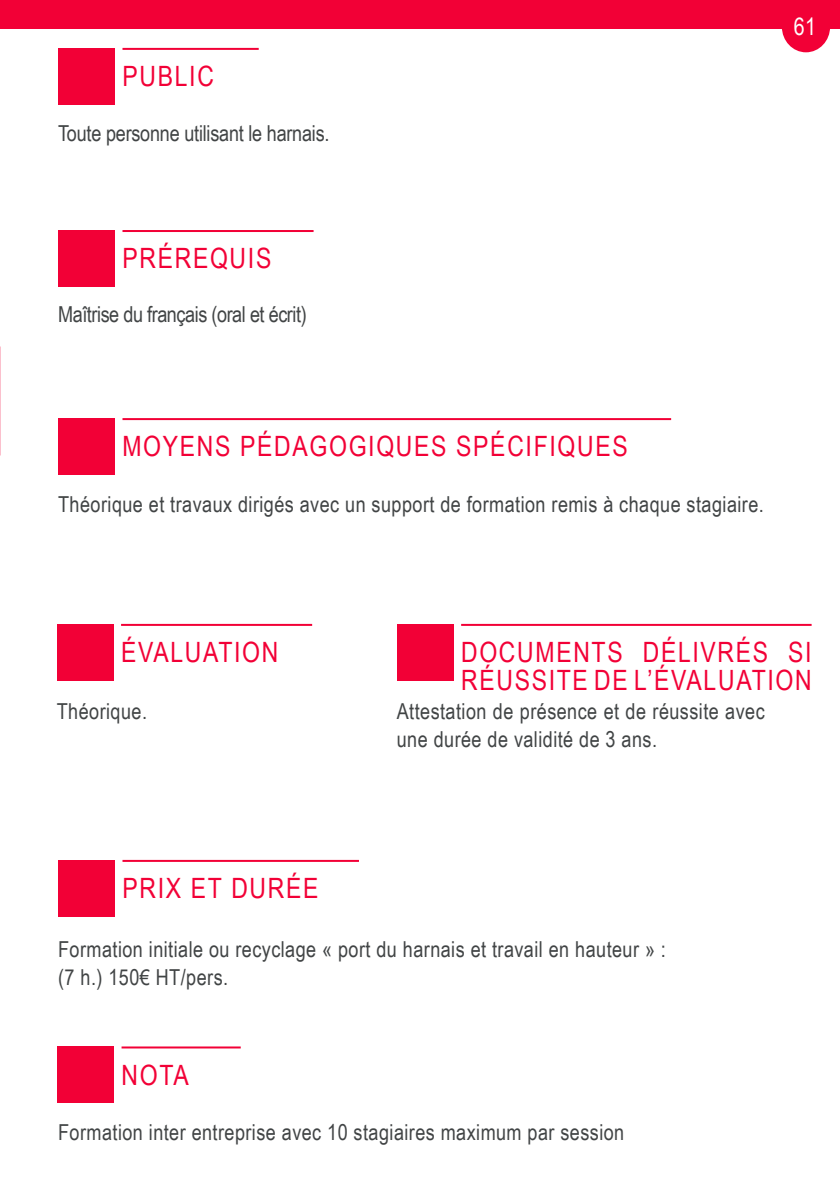
<style>
.page{position:relative;width:840px;height:1191px;background:#fff}
.page>*{position:absolute;margin:0;border:0;box-sizing:border-box;transform-origin:0 0}
.t1{font:28px/28px "Arial Narrow";letter-spacing:.06em;color:#f20036}
.t2{font:24px "Arial Narrow";color:#fff}
.t3{font:22px/28px "Arial Narrow";letter-spacing:.02em;color:#414445}
.t4{font:22px "Arial Narrow";letter-spacing:-.01em;color:#414445}
.t5{font:22px "Arial Narrow";letter-spacing:-.02em;color:#414445}
</style>
<div class="page">
<div style="left:58px;top:48px;width:57px;height:57px;background:#f20036"></div>
<hr style="left:122px;top:48px;width:136px;height:2px;background:#f20036">
<div style="left:58px;top:230px;width:57px;height:57px;background:#f20036"></div>
<hr style="left:122px;top:230px;width:191px;height:2px;background:#f20036">
<div style="left:58px;top:418px;width:57px;height:57px;background:#f20036"></div>
<hr style="left:122px;top:418px;width:548px;height:2px;background:#f20036">
<div style="left:57px;top:624px;width:56px;height:56px;background:#f20036"></div>
<hr style="left:121px;top:624px;width:191px;height:2px;background:#f20036">
<div style="left:396px;top:624px;width:57px;height:56px;background:#f20036"></div>
<hr style="left:461px;top:624px;width:350px;height:2px;background:#f20036">
<div style="left:58px;top:860px;width:57px;height:56px;background:#f20036"></div>
<hr style="left:122px;top:860px;width:237px;height:2px;background:#f20036">
<div style="left:57px;top:1046px;width:57px;height:57px;background:#f20036"></div>
<hr style="left:121px;top:1046px;width:119px;height:2px;background:#f20036">
<div style="left:0;top:0;width:839px;height:28px;background:#f20036"></div>
<div style="left:781px;top:1px;width:48px;height:51px;background:#f20036;border-radius:50%"></div>
<p class="t1" style="left:122px;top:61px;width:93px">PUBLIC</p>
<p class="t4" style="left:58px;top:117px;width:273px">Toute personne utilisant le harnais.</p>
<p class="t1" style="left:122px;top:243px;width:150px">PRÉREQUIS</p>
<p class="t5" style="left:58px;top:298px;width:250px">Maîtrise du français (oral et écrit)</p>
<p class="t2" style="left:793px;top:9px;width:24px">61</p>
<p class="t1" style="left:122px;top:431px;width:506px">MOYENS PÉDAGOGIQUES SPÉCIFIQUES</p>
<p class="t3" style="left:58px;top:489px;width:706px">Théorique et travaux dirigés avec un support de formation remis à chaque stagiaire.</p>
<p class="t1" style="left:121px;top:637px;width:159px">ÉVALUATION</p>
<p class="t1" style="left:461px;top:637px;width:352px">DOCUMENTS DÉLIVRÉS SI<br>RÉUSSITE DE L’ÉVALUATION</p>
<p class="t3" style="left:57px;top:696px;width:92px">Théorique.</p>
<p class="t1" style="left:122px;top:873px;width:197px">PRIX ET DURÉE</p>
<p class="t3" style="left:396px;top:696px;width:369px">Attestation de présence et de réussite avec une durée de validité de 3 ans.</p>
<p class="t3" style="left:58px;top:934px;width:609px">Formation initiale ou recyclage « port du harnais et travail en hauteur » : (7 h.) 150€ HT/pers.</p>
<p class="t1" style="left:121px;top:1059px;width:69px">NOTA</p>
<p class="t3" style="left:58px;top:1117px;width:567px">Formation inter entreprise avec 10 stagiaires maximum par session</p>
</div>
